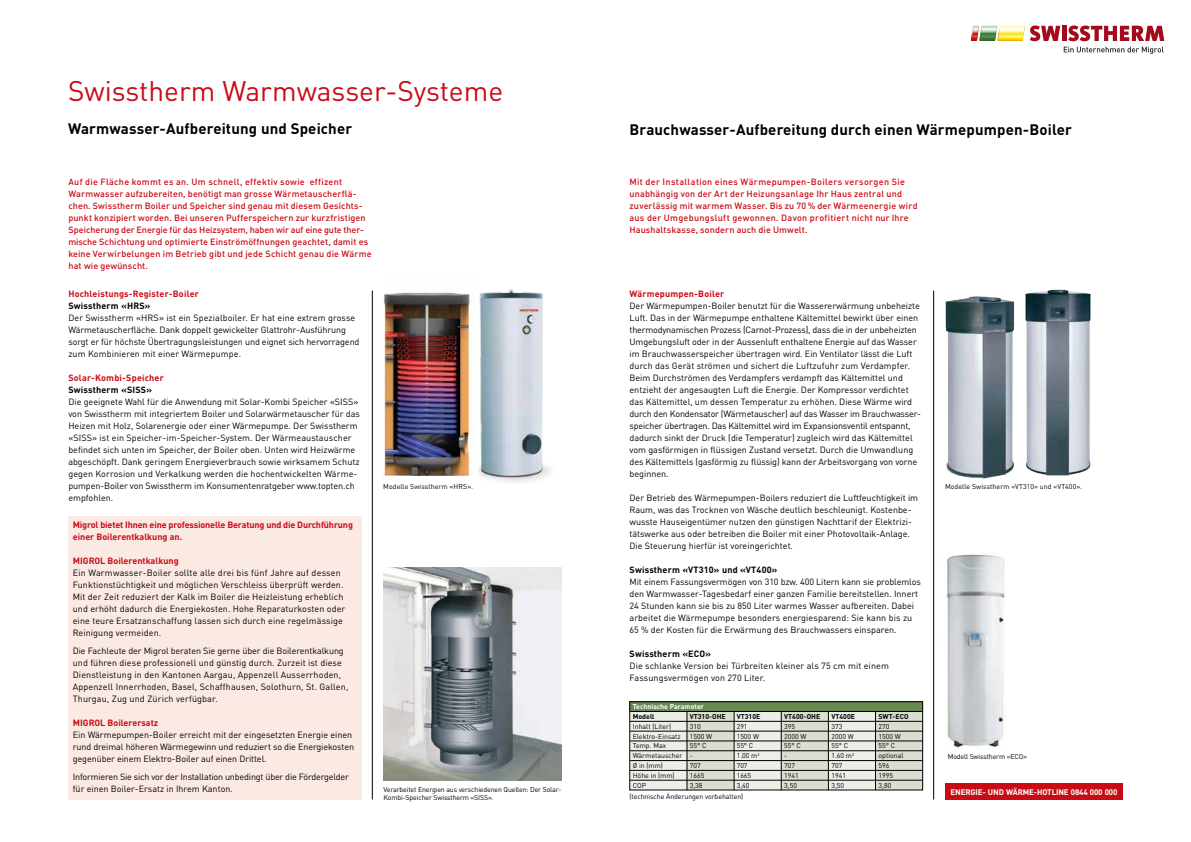
<style>
.page{position:relative;width:1191px;height:842px;background:#fff}
.page>*{position:absolute;margin:0;border:0;box-sizing:border-box;transform-origin:0 0}
.t1{font:28px "DINOT";color:#c90b16}
.t2{font:700 15px "DINOT";letter-spacing:.01em;color:#000}
.t3{font:9px/12px "DINOT";color:#000}
.t4{font:500 9px/12px "DINOT";letter-spacing:.015em;color:#c90b16}
.t5{font:700 9px/12px "DINOT";color:#c90b16}
.t6{font:9px/12px "DINOT";letter-spacing:-.02em;color:#000}
.t7{font:700 9px "DINOT";letter-spacing:.02em;color:#000}
.t8{font:700 9px "DINOT";letter-spacing:.02em;color:#c90b16}
.t9{font:700 8px "DIN";letter-spacing:-.02em;color:#fff}
.t10{font:7px/9.8px "DINOT";color:#000}
.t11{font:7px/8px "DINOT";letter-spacing:-.02em;color:#000}
.t12{font:700 7px "DINOT";color:#000}
.t13{font:700 7px "DINOT";color:#fff}
</style>
<div class="page">
<hr style="left:1062px;top:26px;width:4px;height:15px;background:#a4091e">
<svg style="left:1068px;top:26px;width:96px;height:15px"></svg>
<svg style="left:971px;top:26px;width:89px;height:15px"></svg>
<svg style="left:1063px;top:47px;width:100px;height:7px"></svg>
<div style="left:630px;top:712px;width:57px;height:78px;background:#eceee8"></div>
<div style="left:734px;top:712px;width:47px;height:78px;background:#eceee8"></div>
<div style="left:828px;top:712px;width:48px;height:78px;background:#eceee8"></div>
<div style="left:781px;top:712px;width:47px;height:78px;background:#d9ded0"></div>
<div style="left:875px;top:712px;width:47px;height:78px;background:#d9ded0"></div>
<div style="left:687px;top:712px;width:47px;height:78px;background:#d9ded0"></div>
<div style="left:630px;top:701px;width:293px;height:10px;background:#668a50"></div>
<div style="left:629px;top:701px;width:294px;height:89px;border:1px solid #000"></div>
<hr style="left:630px;top:711px;width:293px;height:1px;background:#000">
<hr style="left:630px;top:721px;width:293px;height:1px;background:#000">
<hr style="left:630px;top:731px;width:293px;height:1px;background:#000">
<hr style="left:630px;top:741px;width:293px;height:1px;background:#000">
<hr style="left:630px;top:750px;width:293px;height:1px;background:#000">
<hr style="left:630px;top:760px;width:293px;height:1px;background:#000">
<hr style="left:630px;top:770px;width:293px;height:1px;background:#000">
<hr style="left:630px;top:780px;width:293px;height:1px;background:#000">
<hr style="left:687px;top:712px;width:1px;height:78px;background:#000">
<hr style="left:734px;top:712px;width:1px;height:78px;background:#000">
<hr style="left:781px;top:712px;width:1px;height:78px;background:#000">
<hr style="left:828px;top:712px;width:1px;height:78px;background:#000">
<hr style="left:875px;top:712px;width:1px;height:78px;background:#000">
<img style="left:383px;top:292px;width:91px;height:183px">
<div style="left:68px;top:516px;width:293px;height:283px;background:#fbeae3"></div>
<img style="left:947px;top:554px;width:59px;height:194px">
<img style="left:383px;top:567px;width:178px;height:214px">
<hr style="left:372px;top:291px;width:1px;height:508px;background:#000">
<hr style="left:933px;top:291px;width:1px;height:508px;background:#000">
<div style="left:945px;top:783px;width:178px;height:17px;background:#c90b16"></div>
<img style="left:1025px;top:290px;width:65px;height:185px">
<img style="left:945px;top:296px;width:69px;height:183px">
<img style="left:478px;top:289px;width:73px;height:193px">
<h1 class="t1" style="left:68px;top:73px;width:436px">Swisstherm Warmwasser-Systeme</h1>
<h2 class="t2" style="left:68px;top:119px;width:286px">Warmwasser-Aufbereitung und Speicher</h2>
<p class="t4" style="left:68px;top:176px;width:305px">Auf die Fläche kommt es an. Um schnell, effektiv sowie effizent Warmwasser aufzubereiten, benötigt man grosse Wärmetauscherflä&shy;chen. Swisstherm Boiler und Speicher sind genau mit diesem Gesichts&shy;punkt konzipiert worden. Bei unseren Pufferspeichern zur kurzfristigen Speicherung der Energie für das Heizsystem, haben wir auf eine gute ther&shy;mische Schichtung und optimierte Einströmöffnungen geachtet, damit es keine Verwirbelungen im Betrieb gibt und jede Schicht genau die Wärme hat wie gewünscht.</p>
<h2 class="t2" style="left:629px;top:120px;width:444px">Brauchwasser-Aufbereitung durch einen Wärmepumpen-Boiler</h2>
<p class="t4" style="left:629px;top:176px;width:290px">Mit der Installation eines Wärmepumpen-Boilers versorgen Sie unabhängig von der Art der Heizungsanlage Ihr Haus zentral und zuverlässig mit warmem Wasser. Bis zu 70 % der Wärmeenergie wird aus der Umgebungsluft gewonnen. Davon profitiert nicht nur Ihre Haushaltskasse, sondern auch die Umwelt.</p>
<p class="t8" style="left:68px;top:288px;width:132px">Hochleistungs-Register-Boiler</p>
<p class="t7" style="left:68px;top:300px;width:84px">Swisstherm «HRS»</p>
<p class="t3" style="left:68px;top:312px;width:293px">Der Swisstherm «HRS» ist ein Spezialboiler. Er hat eine extrem grosse Wärmetauscherfläche. Dank doppelt gewickelter Glattrohr-Ausführung sorgt er für höchste Übertragungsleistungen und eignet sich hervorragend zum Kombinieren mit einer Wärmepumpe.</p>
<p class="t8" style="left:68px;top:372px;width:97px">Solar-Kombi-Speicher</p>
<p class="t7" style="left:68px;top:384px;width:85px">Swisstherm «SISS»</p>
<p class="t3" style="left:68px;top:396px;width:293px">Die geeignete Wahl für die Anwendung mit Solar-Kombi Speicher «SISS» von Swisstherm mit integriertem Boiler und Solarwärmetauscher für das Heizen mit Holz, Solarenergie oder einer Wärmepumpe. Der Swisstherm «SISS» ist ein Speicher-im-Speicher-System. Der Wärmeaustauscher befindet sich unten im Speicher, der Boiler oben. Unten wird Heizwärme abgeschöpft. Dank geringem Energieverbrauch sowie wirksamem Schutz gegen Korrosion und Verkalkung werden die hochentwickelten Wärme&shy;pumpen-Boiler von Swisstherm im Konsumentenratgeber www.topten.ch empfohlen.</p>
<p class="t5" style="left:73px;top:518px;width:282px">Migrol bietet Ihnen eine professionelle Beratung und die Durchführung einer Boilerentkalkung an.</p>
<p class="t5" style="left:73px;top:554px;width:107px">MIGROL Boilerentkalkung</p>
<p class="t3" style="left:73px;top:567px;width:274px">Ein Warmwasser-Boiler sollte alle drei bis fünf Jahre auf dessen Funktionstüchtigkeit und möglichen Verschleiss überprüft werden.<br>Mit der Zeit reduziert der Kalk im Boiler die Heizleistung erheblich und erhöht dadurch die Energiekosten. Hohe Reparaturkosten oder eine teure Ersatzanschaffung lassen sich durch eine regelmässige Reinigung vermeiden.</p>
<p class="t3" style="left:73px;top:645px;width:277px">Die Fachleute der Migrol beraten Sie gerne über die Boilerentkalkung und führen diese professionell und günstig durch. Zurzeit ist diese Dienstleistung in den Kantonen Aargau, Appenzell Ausserrhoden, Appenzell Innerrhoden, Basel, Schaffhausen, Solothurn, St. Gallen, Thurgau, Zug und Zürich verfügbar.</p>
<p class="t5" style="left:73px;top:716px;width:87px">MIGROL Boilerersatz</p>
<p class="t3" style="left:73px;top:729px;width:283px">Ein Wärmepumpen-Boiler erreicht mit der eingesetzten Energie einen rund dreimal höheren Wärmegewinn und reduziert so die Energiekosten gegenüber einem Elektro-Boiler auf einen Drittel.</p>
<p class="t6" style="left:73px;top:771px;width:278px">Informieren Sie sich vor der Installation unbedingt über die Fördergelder für einen Boiler-Ersatz in Ihrem Kanton.</p>
<p class="t10" style="left:383px;top:481px;width:91px">Modelle Swisstherm «HRS».</p>
<p class="t8" style="left:629px;top:288px;width:96px">Wärmepumpen-Boiler</p>
<p class="t3" style="left:629px;top:300px;width:293px">Der Wärmepumpen-Boiler benutzt für die Wassererwärmung unbeheizte Luft. Das in der Wärmepumpe enthaltene Kältemittel bewirkt über einen thermodynamischen Prozess (Carnot-Prozess), dass die in der unbeheizten Umgebungsluft oder in der Aussenluft enthaltene Energie auf das Wasser im Brauchwasserspeicher übertragen wird. Ein Ventilator lässt die Luft durch das Gerät strömen und sichert die Luftzufuhr zum Verdampfer.<br>Beim Durchströmen des Verdampfers verdampft das Kältemittel und entzieht der angesaugten Luft die Energie. Der Kompressor verdichtet das Kältemittel, um dessen Temperatur zu erhöhen. Diese Wärme wird durch den Kondensator (Wärmetauscher) auf das Wasser im Brauchwasser&shy;speicher übertragen. Das Kältemittel wird im Expansionsventil entspannt, dadurch sinkt der Druck (die Temperatur) zugleich wird das Kältemittel vom gasförmigen in flüssigen Zustand versetzt. Durch die Umwandlung des Kältemittels (gasförmig zu flüssig) kann der Arbeitsvorgang von vorne beginnen.</p>
<p class="t3" style="left:629px;top:492px;width:290px">Der Betrieb des Wärmepumpen-Boilers reduziert die Luftfeuchtigkeit im Raum, was das Trocknen von Wäsche deutlich beschleunigt. Kostenbe&shy;wusste Hauseigentümer nutzen den günstigen Nachttarif der Elektrizi&shy;tätswerke aus oder betreiben die Boiler mit einer Photovoltaik-Anlage.<br>Die Steuerung hierfür ist voreingerichtet.</p>
<p class="t7" style="left:629px;top:564px;width:149px">Swisstherm «VT310» und «VT400»</p>
<p class="t3" style="left:629px;top:576px;width:293px">Mit einem Fassungsvermögen von 310 bzw. 400 Litern kann sie problemlos den Warmwasser-Tagesbedarf einer ganzen Familie bereitstellen. Innert 24 Stunden kann sie bis zu 850 Liter warmes Wasser aufbereiten. Dabei arbeitet die Wärmepumpe besonders energiesparend: Sie kann bis zu 65 % der Kosten für die Erwärmung des Brauchwassers einsparen.</p>
<p class="t7" style="left:629px;top:648px;width:83px">Swisstherm «ECO»</p>
<p class="t3" style="left:629px;top:660px;width:261px">Die schlanke Version bei Türbreiten kleiner als 75 cm mit einem<br>Fassungsvermögen von 270 Liter.</p>
<p class="t10" style="left:945px;top:481px;width:138px">Modelle Swisstherm «VT310» und «VT400».</p>
<p class="t13" style="left:633px;top:702px;width:73px">Technische Parameter</p>
<p class="t12" style="left:690px;top:712px;width:37px">VT310-OHE</p>
<p class="t10" style="left:690px;top:721px;width:24px">310<br>1500 W<br>55° C<br>-<br>707<br>1665<br>3,38</p>
<p class="t12" style="left:784px;top:712px;width:37px">VT400-OHE</p>
<p class="t10" style="left:784px;top:721px;width:24px">395<br>2000 W<br>55° C<br>-<br>707<br>1941<br>3,50</p>
<p class="t12" style="left:831px;top:712px;width:25px">VT400E</p>
<p class="t10" style="left:831px;top:721px;width:24px">373<br>2000 W<br>55° C<br>1.60 m<sup>2<br></sup>707<br>1941<br>3,50</p>
<p class="t12" style="left:878px;top:712px;width:32px">SWT-ECO</p>
<p class="t10" style="left:878px;top:721px;width:26px">270<br>1500 W<br>55° C optional<br>596<br>1995<br>3,80</p>
<p class="t12" style="left:736px;top:712px;width:25px">VT310E</p>
<p class="t10" style="left:736px;top:721px;width:24px">291<br>1500 W<br>55° C<br>1.00 m<sup>2<br></sup>707<br>1665<br>3,40</p>
<p class="t12" style="left:633px;top:712px;width:23px">Modell</p>
<p class="t10" style="left:633px;top:721px;width:51px">Inhalt (Liter)<br>Elektro-Einsatz<br>Temp. Max<br>Wärmetauscher<br>Ø in (mm)<br>Höhe in (mm)<br>COP</p>
<p class="t11" style="left:947px;top:753px;width:81px">Modell Swisstherm «ECO»</p>
<p class="t11" style="left:383px;top:785px;width:179px">Verarbeitet Energien aus verschiedenen Quellen: Der Solar-<br>Kombi-Speicher Swisstherm «SISS».</p>
<p class="t9" style="left:950px;top:786px;width:168px">ENERGIE- UND WÄRME-HOTLINE 0844 000 000</p>
<p class="t10" style="left:629px;top:792px;width:115px">(technische Änderungen vorbehalten)</p>
</div>
